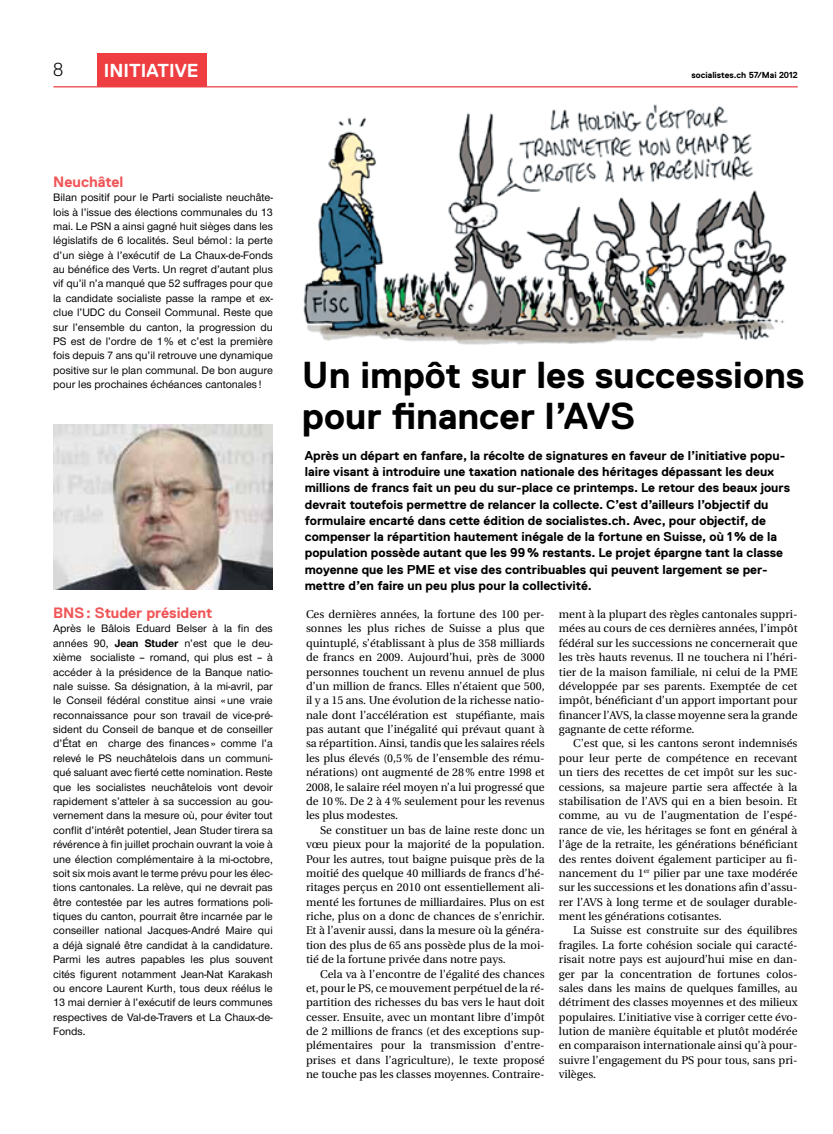
<style>
.page{position:relative;width:833px;height:1134px;background:#fff}
.page>*{position:absolute;margin:0;border:0;box-sizing:border-box;transform-origin:0 0}
.t1{font:700 37.5px/41.2px "Replica";color:#000}
.t2{font:700 18.75px "Replica";color:#fff}
.t3{font:300 18.75px "Replica";color:#000}
.t4{font:700 15px "Replica";letter-spacing:-.005em;color:#f05658}
.t5{font:700 12.75px/16.2px "Replica";color:#000}
.t6{font:11.25px/14.4px "Utopia";color:#000;text-align:justify}
.t7{font:500 11.25px/14.4px "Nimbus San Nov";color:#000;text-align:justify}
.t8{font:700 8.75px "Replica";color:#000}
.s1{font-weight:700}
</style>
<div class="page">
<hr style="left:53px;top:86px;width:744px;height:1px;background:#ef3e42">
<div style="left:97px;top:53px;width:109px;height:34px;background:#ef3e42"></div>
<img style="left:53px;top:425px;width:220px;height:164px">
<img style="left:303px;top:104px;width:484px;height:240px">
<h2 class="t3" style="left:53px;top:59px;width:12px">8</h2>
<h2 class="t2" style="left:104px;top:60px;width:96px">initiative</h2>
<p class="t8" style="left:691px;top:70px;width:108px">socialistes.ch 57/Mai 2012</p>
<h3 class="t4" style="left:53px;top:173px;width:72px">Neuchâtel</h3>
<p class="t7" style="left:53px;top:190px;width:221px">Bilan positif pour le Parti socialiste neuchâte&shy;lois à l’issue des élections communales du 13 mai. Le PSN a ainsi gagné huit sièges dans les législatifs de 6 localités. Seul bémol: la perte d’un siège à l’exécutif de La Chaux-de-Fonds au bénéfice des Verts. Un regret d’autant plus vif qu’il n’a manqué que 52 suffrages pour que la candidate socialiste passe la rampe et ex&shy;clue l’UDC du Conseil Communal. Reste que sur l’ensemble du canton, la progression du PS est de l’ordre de 1% et c’est la première fois depuis 7 ans qu’il retrouve une dynamique positive sur le plan communal. De bon augure pour les prochaines échéances cantonales !</p>
<h3 class="t4" style="left:53px;top:605px;width:161px">BN S: Studer président</h3>
<p class="t7" style="left:53px;top:621px;width:221px">Après le Bâlois Eduard Belser à la fin des années 90, <span class="s1">Jean Studer</span> n’est que le deu&shy;xième socialiste – romand, qui plus est – à accéder à la présidence de la Banque natio&shy;nale suisse. Sa désignation, à la mi-avril, par le Conseil fédéral constitue ainsi «une vraie reconnaissance pour son travail de vice-pré&shy;sident du Conseil de banque et de conseiller d’État en charge des finances » comme l’a relevé le PS neuchâtelois dans un communi&shy;qué saluant avec fierté cette nomination. Reste que les socialistes neuchâtelois vont devoir rapidement s’atteler à sa succession au gou&shy;vernement dans la mesure où, pour éviter tout conflit d’intérêt potentiel, Jean Studer tirera sa révérence à fin juillet prochain ouvrant la voie à une élection complémentaire à la mi-octobre, soit six mois avant le terme prévu pour les élec&shy;tions cantonales. La relève, qui ne devrait pas être contestée par les autres formations poli&shy;tiques du canton, pourrait être incarnée par le conseiller national Jacques-André Maire qui a déjà signalé être candidat à la candidature.<br>Parmi les autres papables les plus souvent cités figurent notamment Jean-Nat Karakash ou encore Laurent Kurth, tous deux réélus le 13 mai dernier à l’exécutif de leurs communes respectives de Val-de-Travers et La Chaux-de-Fonds.</p>
<h1 class="t1" style="left:302px;top:354px;width:504px">U n impôt sur les successions pour financer l’AVS</h1>
<p class="t5" style="left:305px;top:447px;width:487px">Après un départ en fanfare, la récolte de signatures en faveur de l’initiative popu&shy;laire visant à introduire une taxation nationale des héritages dépassant les deux millions de francs fait un peu du sur-place ce printemps. Le retour des beaux jours devrait toutefois permettre de relancer la collecte. C’est d’ailleurs l’objectif du formulaire encarté dans cette édition de socialistes.ch. Avec, pour objectif, de compenser la répartition hautement inégale de la fortune en Suisse, où 1% de la population possède autant que les 99% restants. Le projet épargne tant la classe moyenne que les PME</p>
<p class="t5" style="left:305px;top:561px;width:464px;text-indent:134px">et vise des contribuables qui peuvent largement se per&shy;mettre d’en faire un peu plus pour la collectivité.</p>
<p class="t6" style="left:306px;top:607px;width:240px">Ces dernières années, la fortune des 100 per&shy;sonnes les plus riches de Suisse a plus que quintuplé, s’établissant à plus de 358 milliards de francs en 2009. Aujourd’hui, près de 3000 personnes touchent un revenu annuel de plus d’un million de francs. Elles n’étaient que 500, il y a 15 ans. Une évolution de la richesse natio&shy;nale dont l’accélération est stupéfiante, mais pas autant que l’inégalité qui prévaut quant à sa répartition. Ainsi, tandis que les salaires réels les plus élevés (0,5% de l’ensemble des rému&shy;nérations) ont augmenté de 28% entre 1998 et 2008, le salaire réel moyen n’a lui progressé que de 10%. De 2 à 4% seulement pour les revenus les plus modestes.</p>
<p class="t6" style="left:306px;top:823px;width:240px;text-indent:14px">Se constituer un bas de laine reste donc un vœu pieux pour la majorité de la population.<br>Pour les autres, tout baigne puisque près de la moitié des quelque 40 milliards de francs d’hé&shy;ritages perçus en 2010 ont essentiellement ali&shy;menté les fortunes de milliardaires. Plus on est riche, plus on a donc de chances de s’enrichir.<br>Et à l’avenir aussi, dans la mesure où la généra&shy;tion des plus de 65 ans possède plus de la moi&shy;tié de la fortune privée dans notre pays.</p>
<p class="t6" style="left:306px;top:967px;width:240px;text-indent:14px">Cela va à l’encontre de l’égalité des chances et, pour le PS, ce mouvement perpétuel de la ré&shy;partition des richesses du bas vers le haut doit cesser. Ensuite, avec un montant libre d’impôt de 2 millions de francs (et des exceptions sup&shy;plémentaires pour la transmission d’entre&shy;prises et dans l’agriculture), le texte proposé ne touche pas les classes moyennes. Contraire-</p>
<p class="t6" style="left:559px;top:607px;width:240px">ment à la plupart des règles cantonales suppri&shy;mées au cours de ces dernières années, l’impôt fédéral sur les successions ne concernerait que les très hauts revenus. Il ne touchera ni l’héri&shy;tier de la maison familiale, ni celui de la PME développée par ses parents. Exemptée de cet impôt, bénéficiant d’un apport important pour financer l’AVS, la classe moyenne sera la grande gagnante de cette réforme.</p>
<p class="t6" style="left:559px;top:737px;width:240px;text-indent:14px">C’est que, si les cantons seront indemnisés pour leur perte de compétence en recevant un tiers des recettes de cet impôt sur les suc&shy;cessions, sa majeure partie sera affectée à la stabilisation de l’AVS qui en a bien besoin. Et comme, au vu de l’augmentation de l’espé&shy;rance de vie, les héritages se font en général à l’âge de la retraite, les générations bénéficiant des rentes doivent également participer au fi&shy;nancement du 1<sup>er</sup> pilier par une taxe modérée sur les successions et les donations afin d’assu&shy;rer l’AVS à long terme et de soulager durable&shy;ment les générations cotisantes.</p>
<p class="t6" style="left:559px;top:923px;width:240px;text-indent:14px">La Suisse est construite sur des équilibres fragiles. La forte cohésion sociale qui caracté&shy;risait notre pays est aujourd’hui mise en dan&shy;ger par la concentration de fortunes colos&shy;sales dans les mains de quelques familles, au détriment des classes moyennes et des milieux populaires. L’initiative vise à corriger cette évo&shy;lution de manière équitable et plutôt modérée en comparaison internationale ainsi qu’à pour&shy;suivre l’engagement du PS pour tous, sans pri&shy;vilèges.</p>
</div>
